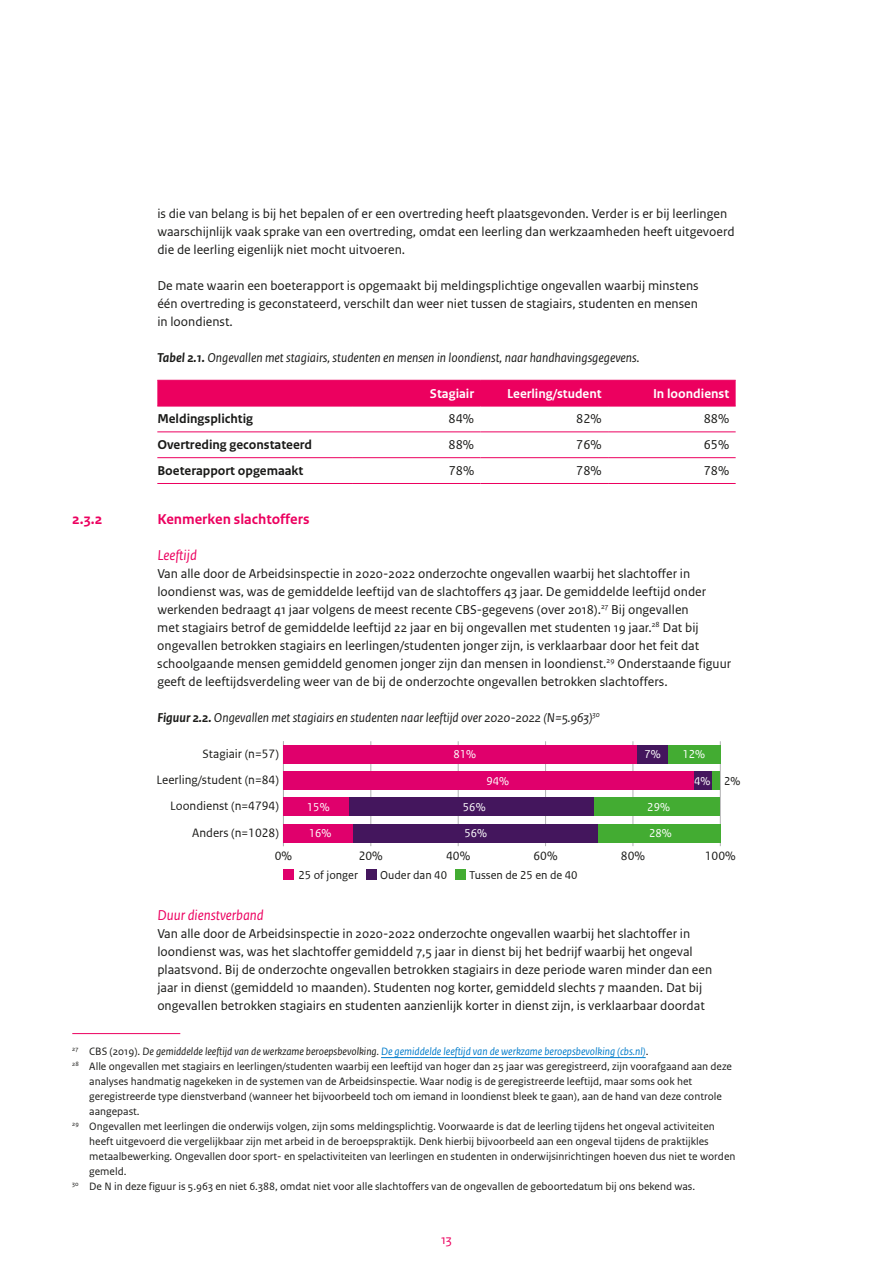
<style>
.page{position:relative;width:893px;height:1263px;background:#fff}
.page>*{position:absolute;margin:0;border:0;box-sizing:border-box;transform-origin:0 0}
.H3_Alineakop_Sans{font:700 15px "Rijksoverheid Sans Text";color:#ec005f}
.H3_subalinea{font:italic 15px "Rijksoverheid Sans Text";color:#ec005f}
.P_Broodtekst{font:13.5px/18px "Rijksoverheid Sans Text";color:#1a1a18}
.Fotobijschrift{font:italic 13.5px "Rijksoverheid Sans Text";color:#1a1a18}
.Tabel_brood{font:700 13.5px "Rijksoverheid Sans Text";color:#1a1a18}
.Tabel_kop_wit{font:700 13.5px "Rijksoverheid Sans Text";color:#fff}
.Tabel_brood-2{font:13.5px "Rijksoverheid Sans Text";color:#1a1a18}
.t1{font:13.5px "Rijksoverheid Sans Text";color:#ec005f}
.t2{font:12.75px "Rijksoverheid Sans Text TT";color:#1a1a18}
.t3{font:12px "Rijksoverheid Sans Text TT";color:#1a1a18}
.t4{font:12px "Rijksoverheid Sans Text TT";color:#fff}
.Voetnoot{font:11.25px/15px "Rijksoverheid Sans Text";color:#1a1a18}
.Voetnoot-2{font:italic 11.25px "Rijksoverheid Sans Text";color:#007ccb}
.s1{font-weight:700}
.s2{color:#1a1a18}
.s3{font-style:normal;color:#1a1a18}
</style>
<div class="page">
<div style="left:157px;top:381px;width:579px;height:25px;background:#ec005f"></div>
<hr style="left:157px;top:380px;width:196px;height:1px;background:#ec005f">
<hr style="left:353px;top:380px;width:127px;height:1px;background:#ec005f">
<hr style="left:480px;top:380px;width:128px;height:1px;background:#ec005f">
<hr style="left:608px;top:380px;width:128px;height:1px;background:#ec005f">
<hr style="left:157px;top:406px;width:196px;height:1px;background:#ec005f">
<hr style="left:353px;top:406px;width:127px;height:1px;background:#ec005f">
<hr style="left:480px;top:406px;width:128px;height:1px;background:#ec005f">
<hr style="left:608px;top:406px;width:128px;height:1px;background:#ec005f">
<hr style="left:157px;top:431px;width:196px;height:1px;background:#ec005f">
<hr style="left:353px;top:431px;width:127px;height:1px;background:#ec005f">
<hr style="left:480px;top:431px;width:128px;height:1px;background:#ec005f">
<hr style="left:608px;top:431px;width:128px;height:1px;background:#ec005f">
<hr style="left:157px;top:457px;width:196px;height:1px;background:#ec005f">
<hr style="left:353px;top:457px;width:127px;height:1px;background:#ec005f">
<hr style="left:480px;top:457px;width:128px;height:1px;background:#ec005f">
<hr style="left:608px;top:457px;width:128px;height:1px;background:#ec005f">
<hr style="left:157px;top:483px;width:196px;height:1px;background:#ec005f">
<hr style="left:353px;top:483px;width:127px;height:1px;background:#ec005f">
<hr style="left:480px;top:483px;width:128px;height:1px;background:#ec005f">
<hr style="left:608px;top:483px;width:128px;height:1px;background:#ec005f">
<hr style="left:72px;top:1033px;width:108px;height:1px;background:#ec005f">
<hr style="left:381px;top:1057px;width:265px;height:1px;background:#007ccb">
<hr style="left:370px;top:741px;width:1px;height:105px;background:#b1b2b3">
<hr style="left:458px;top:741px;width:1px;height:105px;background:#b1b2b3">
<hr style="left:545px;top:741px;width:1px;height:105px;background:#b1b2b3">
<hr style="left:633px;top:741px;width:1px;height:105px;background:#b1b2b3">
<hr style="left:720px;top:741px;width:1px;height:105px;background:#b1b2b3">
<hr style="left:283px;top:741px;width:1px;height:105px;background:#b1b2b3">
<div style="left:668px;top:745px;width:52px;height:19px;background:#43ac32"></div>
<div style="left:712px;top:771px;width:8px;height:19px;background:#43ac32"></div>
<div style="left:594px;top:797px;width:126px;height:19px;background:#43ac32"></div>
<div style="left:598px;top:824px;width:122px;height:18px;background:#43ac32"></div>
<div style="left:637px;top:745px;width:31px;height:19px;background:#44165d"></div>
<div style="left:694px;top:771px;width:18px;height:19px;background:#44165d"></div>
<div style="left:349px;top:797px;width:245px;height:19px;background:#44165d"></div>
<div style="left:353px;top:824px;width:245px;height:18px;background:#44165d"></div>
<div style="left:283px;top:745px;width:354px;height:19px;background:#e0006c"></div>
<div style="left:283px;top:771px;width:411px;height:19px;background:#e0006c"></div>
<div style="left:283px;top:797px;width:66px;height:19px;background:#e0006c"></div>
<div style="left:283px;top:824px;width:70px;height:18px;background:#e0006c"></div>
<div style="left:283px;top:869px;width:11px;height:11px;background:#e0006c"></div>
<div style="left:366px;top:869px;width:11px;height:11px;background:#44165d"></div>
<div style="left:455px;top:869px;width:11px;height:11px;background:#43ac32"></div>
<p class="P_Broodtekst" style="left:157px;top:205px;width:579px">is die van belang is bij het bepalen of er een overtreding heeft plaatsgevonden. Verder is er bij leerlingen waarschijnlijk vaak sprake van een overtreding, omdat een leerling dan werkzaamheden heeft uitgevoerd die de leerling eigenlijk niet mocht uitvoeren.</p>
<p class="P_Broodtekst" style="left:157px;top:277px;width:543px;text-align:justify">De mate waarin een boeterapport is opgemaakt bij meldingsplichtige ongevallen waarbij minstens één overtreding is geconstateerd, verschilt dan weer niet tussen de stagiairs, studenten en mensen in loondienst.</p>
<p class="Fotobijschrift" style="left:157px;top:350px;width:484px"><span class="s1">Tabel 2.1.</span> Ongevallen met stagiairs, studenten en mensen in loondienst, naar handhavingsgegevens.</p>
<p class="Tabel_kop_wit" style="left:430px;top:385px;width:46px">Stagiair</p>
<p class="Tabel_kop_wit" style="left:507px;top:385px;width:96px">Leerling/student</p>
<p class="Tabel_kop_wit" style="left:653px;top:385px;width:78px">In loondienst</p>
<p class="Tabel_brood" style="left:157px;top:411px;width:97px">Meldingsplichtig</p>
<p class="Tabel_brood-2" style="left:449px;top:411px;width:27px">84%</p>
<p class="Tabel_brood-2" style="left:576px;top:411px;width:27px">82%</p>
<p class="Tabel_brood-2" style="left:704px;top:411px;width:27px">88%</p>
<p class="Tabel_brood" style="left:157px;top:437px;width:156px">Overtreding geconstateerd</p>
<p class="Tabel_brood-2" style="left:449px;top:437px;width:27px">88%</p>
<p class="Tabel_brood-2" style="left:576px;top:437px;width:27px">76%</p>
<p class="Tabel_brood-2" style="left:704px;top:437px;width:27px">65%</p>
<p class="Tabel_brood" style="left:157px;top:463px;width:148px">Boeterapport opgemaakt</p>
<p class="Tabel_brood-2" style="left:449px;top:463px;width:27px">78%</p>
<p class="Tabel_brood-2" style="left:576px;top:463px;width:27px">78%</p>
<p class="Tabel_brood-2" style="left:704px;top:463px;width:27px">78%</p>
<h3 class="H3_Alineakop_Sans" style="left:72px;top:510px;width:32px">2.3.2</h3>
<h3 class="H3_Alineakop_Sans" style="left:157px;top:510px;width:154px">Kenmerken slachtoffers</h3>
<h3 class="H3_subalinea" style="left:157px;top:547px;width:41px">Leeftijd</h3>
<p class="P_Broodtekst" style="left:157px;top:565px;width:575px">Van alle door de Arbeidsinspectie in 2020-2022 onderzochte ongevallen waarbij het slachtoffer in loondienst was, was de gemiddelde leeftijd van de slachtoffers 43 jaar. De gemiddelde leeftijd onder werkenden bedraagt 41 jaar volgens de meest recente CBS-gegevens (over 2018).<sup>27</sup> Bij ongevallen<br>met stagiairs betrof de gemiddelde leeftijd 22 jaar en bij ongevallen met studenten 19 jaar.<sup>28</sup> Dat bij ongevallen betrokken stagiairs en leerlingen/studenten jonger zijn, is verklaarbaar door het feit dat schoolgaande mensen gemiddeld genomen jonger zijn dan mensen in loondienst.<sup>29</sup> Onderstaande figuur geeft de leeftijdsverdeling weer van de bij de onderzochte ongevallen betrokken slachtoffers.</p>
<p class="Fotobijschrift" style="left:157px;top:710px;width:444px"><span class="s1">Figuur 2.2.</span> Ongevallen met stagiairs en studenten naar leeftijd over 2020-2022 (N=5.963)<sup>30</sup></p>
<p class="t2" style="left:203px;top:746px;width:78px">Stagiair (n=57)</p>
<p class="t4" style="left:454px;top:747px;width:24px">81%</p>
<p class="t4" style="left:644px;top:747px;width:18px">7%</p>
<p class="t4" style="left:682px;top:747px;width:24px">12%</p>
<p class="t4" style="left:486px;top:774px;width:24px">94%</p>
<p class="t4" style="left:694px;top:774px;width:48px">4% <span class="s2">2%</span></p>
<p class="t4" style="left:307px;top:800px;width:24px">15%</p>
<p class="t4" style="left:463px;top:800px;width:24px">56%</p>
<p class="t4" style="left:647px;top:800px;width:24px">29%</p>
<p class="t4" style="left:309px;top:826px;width:24px">16%</p>
<p class="t4" style="left:464px;top:826px;width:24px">56%</p>
<p class="t4" style="left:649px;top:826px;width:24px">28%</p>
<p class="t3" style="left:299px;top:868px;width:61px">25 of jonger</p>
<p class="t3" style="left:380px;top:868px;width:68px">Ouder dan 40</p>
<p class="t3" style="left:469px;top:868px;width:110px">Tussen de 25 en de 40</p>
<p class="t2" style="left:156px;top:773px;width:124px">Leerling/student (n=84)</p>
<p class="t2" style="left:170px;top:799px;width:110px">Loondienst (n=4794)</p>
<p class="t2" style="left:192px;top:825px;width:88px">Anders (n=1028)</p>
<p class="t2" style="left:275px;top:848px;width:19px">0%</p>
<p class="t2" style="left:359px;top:848px;width:26px">20%</p>
<p class="t2" style="left:446px;top:848px;width:26px">40%</p>
<p class="t2" style="left:533px;top:848px;width:26px">60%</p>
<p class="t2" style="left:621px;top:848px;width:26px">80%</p>
<p class="t2" style="left:705px;top:848px;width:32px">100%</p>
<h3 class="H3_subalinea" style="left:157px;top:907px;width:108px">Duur dienstverband</h3>
<p class="P_Broodtekst" style="left:157px;top:925px;width:556px">Van alle door de Arbeidsinspectie in 2020-2022 onderzochte ongevallen waarbij het slachtoffer in loondienst was, was het slachtoffer gemiddeld 7,5 jaar in dienst bij het bedrijf waarbij het ongeval plaatsvond. Bij de onderzochte ongevallen betrokken stagiairs in deze periode waren minder dan een jaar in dienst (gemiddeld 10 maanden). Studenten nog korter, gemiddeld slechts 7 maanden. Dat bij ongevallen betrokken stagiairs en studenten aanzienlijk korter in dienst zijn, is verklaarbaar doordat</p>
<p class="Voetnoot-2" style="left:72px;top:1045px;width:578px"><sup>27</sup> <span class="s3">CBS (2019).</span> <span class="s2">De gemiddelde leeftijd van de werkzame beroepsbevolking.</span> De gemiddelde leeftijd van de werkzame beroepsbevolking (cbs.nl)<span class="s3">.</span></p>
<p class="Voetnoot" style="left:89px;top:1059px;width:644px;text-indent:-17px"><sup>28</sup> Alle ongevallen met stagiairs en leerlingen/studenten waarbij een leeftijd van hoger dan 25 jaar was geregistreerd, zijn voorafgaand aan deze analyses handmatig nagekeken in de systemen van de Arbeidsinspectie. Waar nodig is de geregistreerde leeftijd, maar soms ook het geregistreerde type dienstverband (wanneer het bijvoorbeeld toch om iemand in loondienst bleek te gaan), aan de hand van deze controle aangepast.</p>
<p class="Voetnoot" style="left:89px;top:1119px;width:648px;text-indent:-17px"><sup>29</sup> Ongevallen met leerlingen die onderwijs volgen, zijn soms meldingsplichtig. Voorwaarde is dat de leerling tijdens het ongeval activiteiten heeft uitgevoerd die vergelijkbaar zijn met arbeid in de beroepspraktijk. Denk hierbij bijvoorbeeld aan een ongeval tijdens de praktijkles metaalbewerking. Ongevallen door sport- en spelactiviteiten van leerlingen en studenten in onderwijsinrichtingen hoeven dus niet te worden gemeld.</p>
<p class="Voetnoot" style="left:72px;top:1179px;width:624px"><sup>30</sup> De N in deze figuur is 5.963 en niet 6.388, omdat niet voor alle slachtoffers van de ongevallen de geboortedatum bij ons bekend was.</p>
<p class="t1" style="left:441px;top:1232px;width:12px">13</p>
</div>
